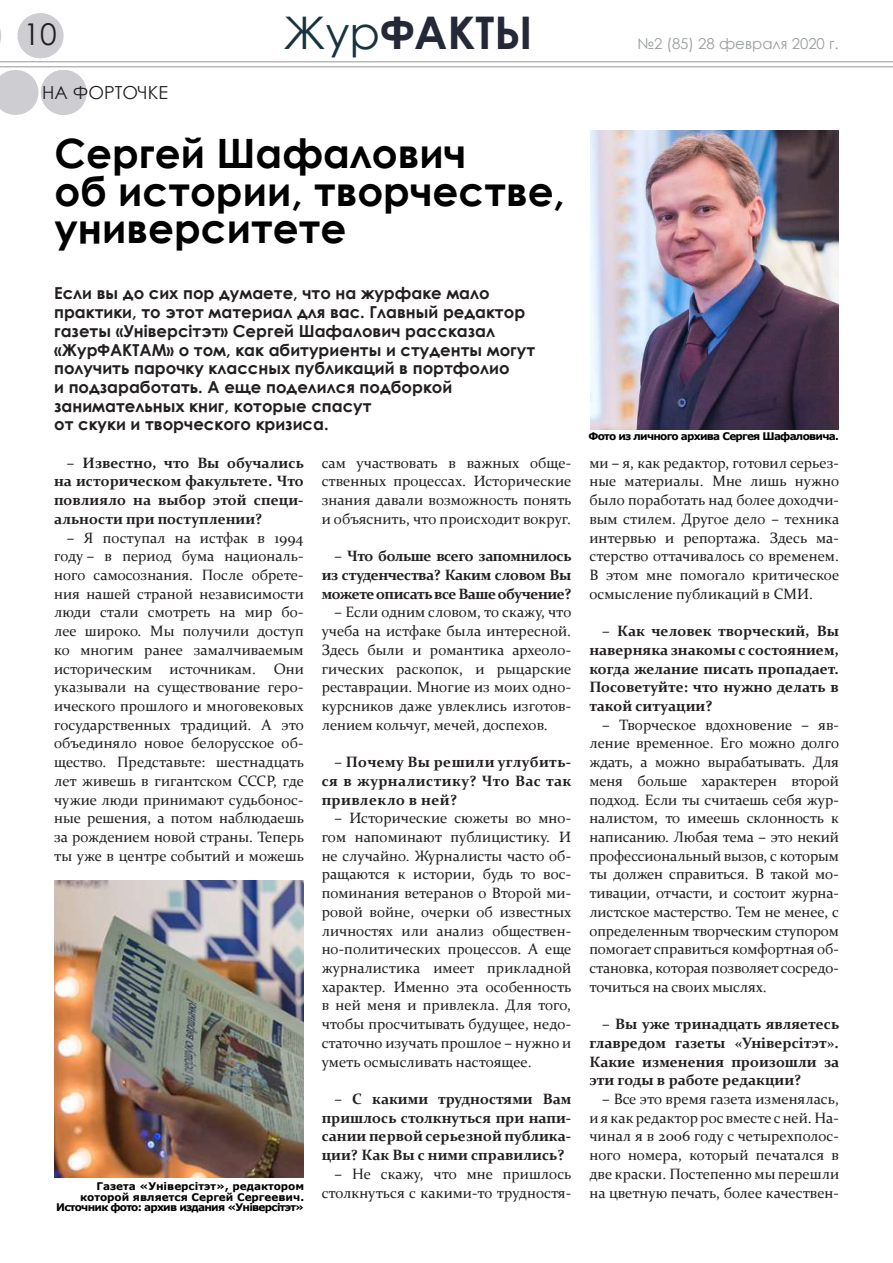
<style>
.page{position:relative;width:893px;height:1263px;background:#fff}
.page>*{position:absolute;margin:0;border:0;box-sizing:border-box;transform-origin:0 0}
.t1{font:700 45px "Century Gothic";color:#252836}
.t2{font:700 40.5px/37.3px "Century Gothic";color:#000001}
.t3{font:30px "Century Gothic";color:#231f20}
.t4{font:18px "Century Gothic";color:#231f20}
.t5{font:700 16.5px/18.8px "Century Gothic";color:#231f20}
.t6{font:15px/18.8px "Constantia";color:#231f20;text-align:justify}
.t7{font:700 15px/18.8px "Constantia";color:#231f20;text-align:justify}
.t8{font:15px "Century Gothic";color:#9b9f9f}
.t9{font:700 10.5px/10.5px "Verdana";color:#000001;text-align:right}
.t10{font:700 10.5px "Verdana";letter-spacing:-.07em;color:#000001}
.s1{font-weight:400;color:#17343e}
</style>
<div class="page">
<svg style="left:17px;top:13px;width:23px;height:45px"></svg>
<hr style="left:0;top:13px;width:1px;height:45px;background:#ceced2">
<hr style="left:40px;top:13px;width:1px;height:45px;background:#ceced2">
<hr style="left:0;top:61px;width:893px;height:1px;background:#231f20">
<hr style="left:0;top:66px;width:893px;height:1px;background:#231f20">
<svg style="left:40px;top:70px;width:23px;height:45px"></svg>
<hr style="left:15px;top:70px;width:1px;height:45px;background:#ceced2">
<hr style="left:63px;top:70px;width:1px;height:45px;background:#ceced2">
<img style="left:591px;top:131px;width:247px;height:298px">
<img style="left:54px;top:880px;width:250px;height:298px">
<h3 class="t3" style="left:23px;top:14px;width:35px">10</h3>
<h1 class="t1" style="left:283px;top:-1px;width:251px"><span class="s1">Жур</span>ФАКТЫ</h1>
<p class="t4" style="left:42px;top:80px;width:127px">НА ФОРТОЧКЕ</p>
<h2 class="t2" style="left:55px;top:133px;width:512px">Сергей Шафалович<br>об истории, творчестве, университете</h2>
<p class="t5" style="left:54px;top:283px;width:483px">Если вы до сих пор думаете, что на журфаке мало практики, то этот материал для вас. Главный редактор газеты «Універсітэт» Сергей Шафалович рассказал «ЖурФАКТАМ» о том, как абитуриенты и студенты могут получить парочку классных публикаций в портфолио<br>и подзаработать. А еще поделился подборкой занимательных книг, которые спасут<br>от скуки и творческого кризиса.</p>
<p class="t7" style="left:54px;top:452px;width:251px;text-indent:13px">– Известно, что Вы обучались на историческом факультете. Что повлияло на выбор этой специ&shy;альности при поступлении?</p>
<p class="t6" style="left:54px;top:527px;width:251px;text-indent:13px">– Я поступал на истфак в 1994 году – в период бума националь&shy;ного самосознания. После обрете&shy;ния нашей страной независимости люди стали смотреть на мир бо&shy;лее широко. Мы получили доступ ко многим ранее замалчиваемым историческим источникам. Они указывали на существование геро&shy;ического прошлого и многовековых государственных традиций. А это объединяло новое белорусское об&shy;щество. Представьте: шестнадцать лет живешь в гигантском СССР, где чужие люди принимают судьбонос&shy;ные решения, а потом наблюдаешь за рождением новой страны. Теперь ты уже в центре событий и можешь</p>
<p class="t6" style="left:322px;top:453px;width:251px">сам участвовать в важных обще&shy;ственных процессах. Исторические знания давали возможность понять и объяснить, что происходит вокруг.</p>
<p class="t7" style="left:322px;top:546px;width:251px;text-indent:13px">– Что больше всего запомнилось из студенчества? Каким словом Вы можете описать все Ваше обучение?</p>
<p class="t6" style="left:322px;top:602px;width:251px;text-indent:13px">– Если одним словом, то скажу, что учеба на истфаке была интересной.<br>Здесь были и романтика археоло&shy;гических раскопок, и рыцарские реставрации. Многие из моих одно&shy;курсников даже увлеклись изготов&shy;лением кольчуг, мечей, доспехов.</p>
<p class="t7" style="left:322px;top:752px;width:251px;text-indent:13px">– Почему Вы решили углубить&shy;ся в журналистику? Что Вас так привлекло в ней?</p>
<p class="t6" style="left:322px;top:808px;width:251px;text-indent:13px">– Исторические сюжеты во мно&shy;гом напоминают публицистику. И не случайно. Журналисты часто об&shy;ращаются к истории, будь то вос&shy;поминания ветеранов о Второй ми&shy;ровой войне, очерки об известных личностях или анализ обществен&shy;но-политических процессов. А еще журналистика имеет прикладной характер. Именно эта особенность в ней меня и привлекла. Для того, чтобы просчитывать будущее, недо&shy;статочно изучать прошлое – нужно и уметь осмысливать настоящее.</p>
<p class="t7" style="left:322px;top:1089px;width:251px;text-indent:13px">– С какими трудностями Вам пришлось столкнуться при напи&shy;сании первой серьезной публика&shy;ции? Как Вы с ними справились?</p>
<p class="t6" style="left:322px;top:1163px;width:251px;text-align:right">– Не скажу, что мне пришлось столкнуться с какими-то трудностя-</p>
<p class="t9" style="left:56px;top:1181px;width:249px">Газета «Універсітэт», редактором которой является Сергей Сергеевич.<br>Источник фото: архив издания «Універсітэт»</p>
<p class="t8" style="left:637px;top:33px;width:203px">№2 (85) 28 февраля 2020 г.</p>
<p class="t10" style="left:588px;top:429px;width:252px">Фото из личного архива Сергея Шафаловича.</p>
<p class="t6" style="left:589px;top:453px;width:251px">ми – я, как редактор, готовил серьез&shy;ные материалы. Мне лишь нужно было поработать над более доходчи&shy;вым стилем. Другое дело – техника интервью и репортажа. Здесь ма&shy;стерство оттачивалось со временем.<br>В этом мне помогало критическое осмысление публикаций в СМИ.</p>
<p class="t7" style="left:589px;top:621px;width:251px;text-indent:13px">– Как человек творческий, Вы наверняка знакомы с состоянием, когда желание писать пропадает.<br>Посоветуйте: что нужно делать в такой ситуации?</p>
<p class="t6" style="left:589px;top:714px;width:251px;text-indent:13px">– Творческое вдохновение – яв&shy;ление временное. Его можно долго ждать, а можно вырабатывать. Для меня больше характерен второй подход. Если ты считаешь себя жур&shy;налистом, то имеешь склонность к написанию. Любая тема – это некий профессиональный вызов, с которым ты должен справиться. В такой мо&shy;тивации, отчасти, и состоит журна&shy;листское мастерство. Тем не менее, с определенным творческим ступором помогает справиться комфортная об&shy;становка, которая позволяет сосредо&shy;точиться на своих мыслях.</p>
<p class="t7" style="left:589px;top:1014px;width:251px;text-indent:13px">– Вы уже тринадцать являетесь главредом газеты «Універсітэт».<br>Какие изменения произошли за эти годы в работе редакции?</p>
<p class="t6" style="left:589px;top:1089px;width:251px;text-indent:13px">– Все это время газета изменялась, и я как редактор рос вместе с ней. На&shy;чинал я в 2006 году с четырехполос&shy;ного номера, который печатался в две краски. Постепенно мы перешли на цветную печать, более качествен-</p>
</div>
